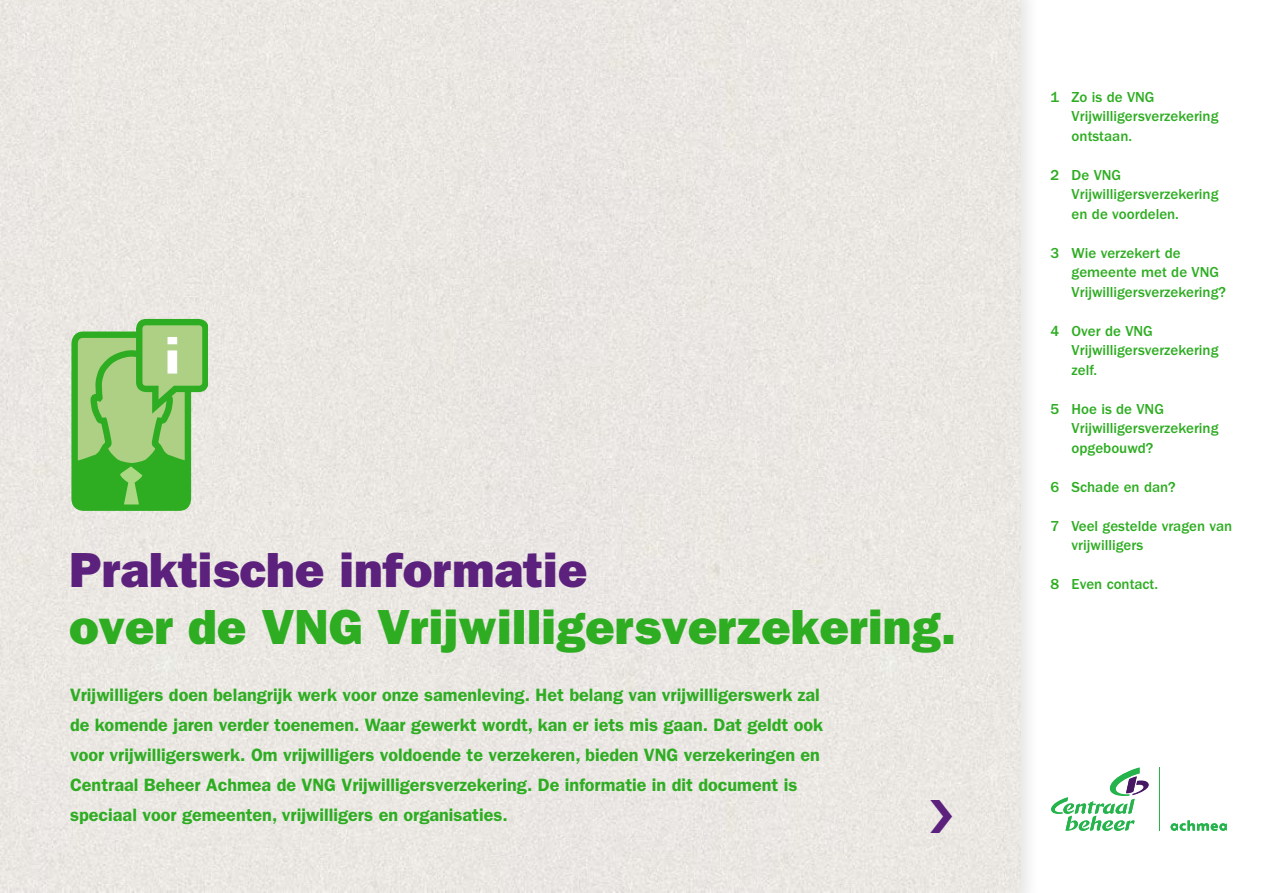
<style>
.page{position:relative;width:1263px;height:893px;background:#fff}
.page>*{position:absolute;margin:0;border:0;box-sizing:border-box;transform-origin:0 0}
.t1{font:49.5px "ITC Franklin Gothic Std Hvy";color:#2ead22}
.t2{font:49.5px "ITC Franklin Gothic Std Hvy";color:#5b217c}
.t3{font:600 18px/30px "ITC Franklin Gothic Std";color:#2ead22}
.t4{font:500 15px/19.5px "ITC Franklin Gothic Std";color:#2ead22}
</style>
<div class="page">
<div style="left:0;top:0;width:1020px;height:893px;background:#ebe7e3"></div>
<hr style="left:1159px;top:767px;width:1px;height:63px;background:#25b34b">
<svg style="left:1170px;top:820px;width:57px;height:11px"></svg>
<hr style="left:1159px;top:768px;width:1px;height:63px;background:#25b34b">
<svg style="left:1051px;top:767px;width:98px;height:64px"></svg>
<svg style="left:70px;top:319px;width:138px;height:191px;background:#82c56a"></svg>
<svg style="left:930px;top:799px;width:22px;height:33px"></svg>
<h1 class="t2" style="left:69px;top:541px;width:520px">Praktische informatie</h1>
<h1 class="t1" style="left:69px;top:598px;width:888px">over de VNG Vrijwilligersverzekering.</h1>
<p class="t3" style="left:70px;top:679px;width:755px">Vrijwilligers doen belangrijk werk voor onze samenleving. Het belang van vrijwilligerswerk zal de komende jaren verder toenemen. Waar gewerkt wordt, kan er iets mis gaan. Dat geldt ook voor vrijwilligerswerk. Om vrijwilligers voldoende te verzekeren, bieden VNG verzekeringen en Centraal Beheer Achmea de VNG Vrijwilligersverzekering. De informatie in dit document is speciaal voor gemeenten, vrijwilligers en organisaties.</p>
<p class="t4" style="left:1071px;top:87px;width:148px;text-indent:-21px">1 Zo is de VNG<br>Vrijwilligersverzekering ontstaan.</p>
<p class="t4" style="left:1071px;top:165px;width:148px;text-indent:-21px">2 De VNG<br>Vrijwilligersverzekering en de voordelen.</p>
<p class="t4" style="left:1071px;top:243px;width:156px;text-indent:-21px">3 Wie verzekert de gemeente met de VNG<br>Vrijwilligersverzekering?</p>
<p class="t4" style="left:1071px;top:321px;width:148px;text-indent:-21px">4 Over de VNG<br>Vrijwilligersverzekering zelf.</p>
<p class="t4" style="left:1071px;top:399px;width:148px;text-indent:-21px">5 Hoe is de VNG<br>Vrijwilligersverzekering opgebouwd?</p>
<p class="t4" style="left:1050px;top:477px;width:127px">6 Schade en dan?</p>
<p class="t4" style="left:1071px;top:516px;width:162px;text-indent:-21px">7 Veel gestelde vragen van vrijwilligers</p>
<p class="t4" style="left:1050px;top:575px;width:109px">8 Even contact.</p>
</div>
